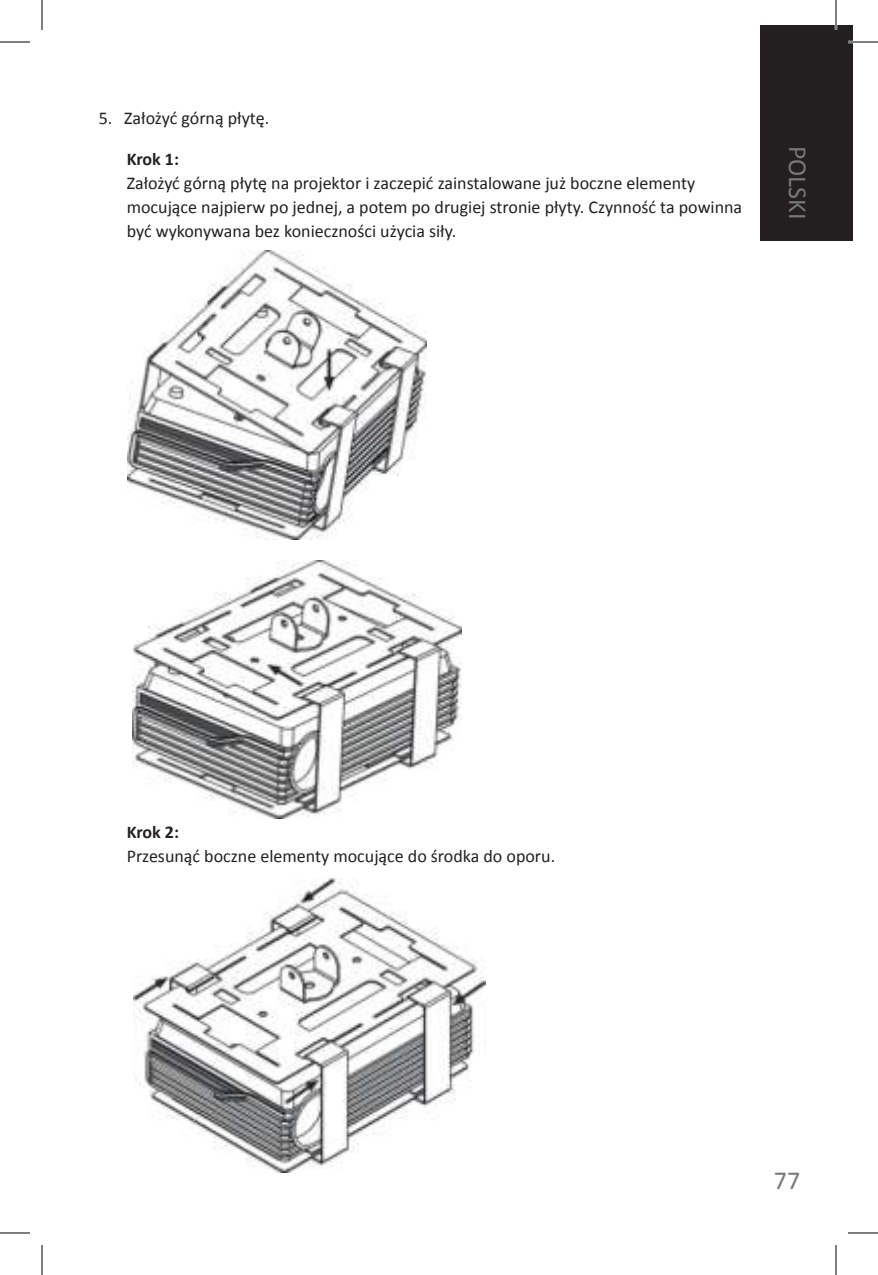
<style>
.page{position:relative;width:878px;height:1275px;background:#fff}
.page>*{position:absolute;margin:0;border:0;box-sizing:border-box;transform-origin:0 0}
.t1{font:26px "Calibri";color:#76787b}
.t2{font:18px/24px "Calibri";color:#231f20}
.t3{font:700 18px "Calibri";letter-spacing:-.01em;color:#231f20}
</style>
<div class="page">
<img style="left:127px;top:250px;width:299px;height:290px">
<img style="left:133px;top:561px;width:328px;height:258px">
<img style="left:133px;top:879px;width:352px;height:293px">
<div style="left:760px;top:25px;width:93px;height:215px;background:#231f20"></div>
<hr style="left:848px;top:41px;width:30px;height:2px;background:#fff">
<hr style="left:834px;top:0;width:3px;height:30px;background:#fff">
<hr style="left:0;top:42px;width:30px;height:1px;background:#000">
<hr style="left:848px;top:42px;width:30px;height:1px;background:#000">
<hr style="left:0;top:1232px;width:30px;height:1px;background:#000">
<hr style="left:848px;top:1232px;width:30px;height:1px;background:#000">
<hr style="left:42px;top:0;width:1px;height:30px;background:#000">
<hr style="left:42px;top:1245px;width:1px;height:30px;background:#000">
<hr style="left:835px;top:0;width:1px;height:30px;background:#000">
<hr style="left:835px;top:1245px;width:1px;height:30px;background:#000">
<p class="t2" style="left:99px;top:105px;width:172px">5. Założyć górną płytę.</p>
<p class="t3" style="left:127px;top:147px;width:54px">Krok 1:</p>
<p class="t2" style="left:127px;top:170px;width:617px">Założyć górną płytę na projektor i zaczepić zainstalowane już boczne elementy mocujące najpierw po jednej, a potem po drugiej stronie płyty. Czynność ta powinna być wykonywana bez konieczności użycia siły.</p>
<h1 class="t1" style="left:814px;top:146px;width:75px;rotate:90deg">POLSKI</h1>
<p class="t3" style="left:127px;top:821px;width:54px">Krok 2:</p>
<p class="t2" style="left:127px;top:843px;width:430px">Przesunąć boczne elementy mocujące do środka do oporu.</p>
<h1 class="t1" style="left:774px;top:1164px;width:28px">77</h1>
</div>
